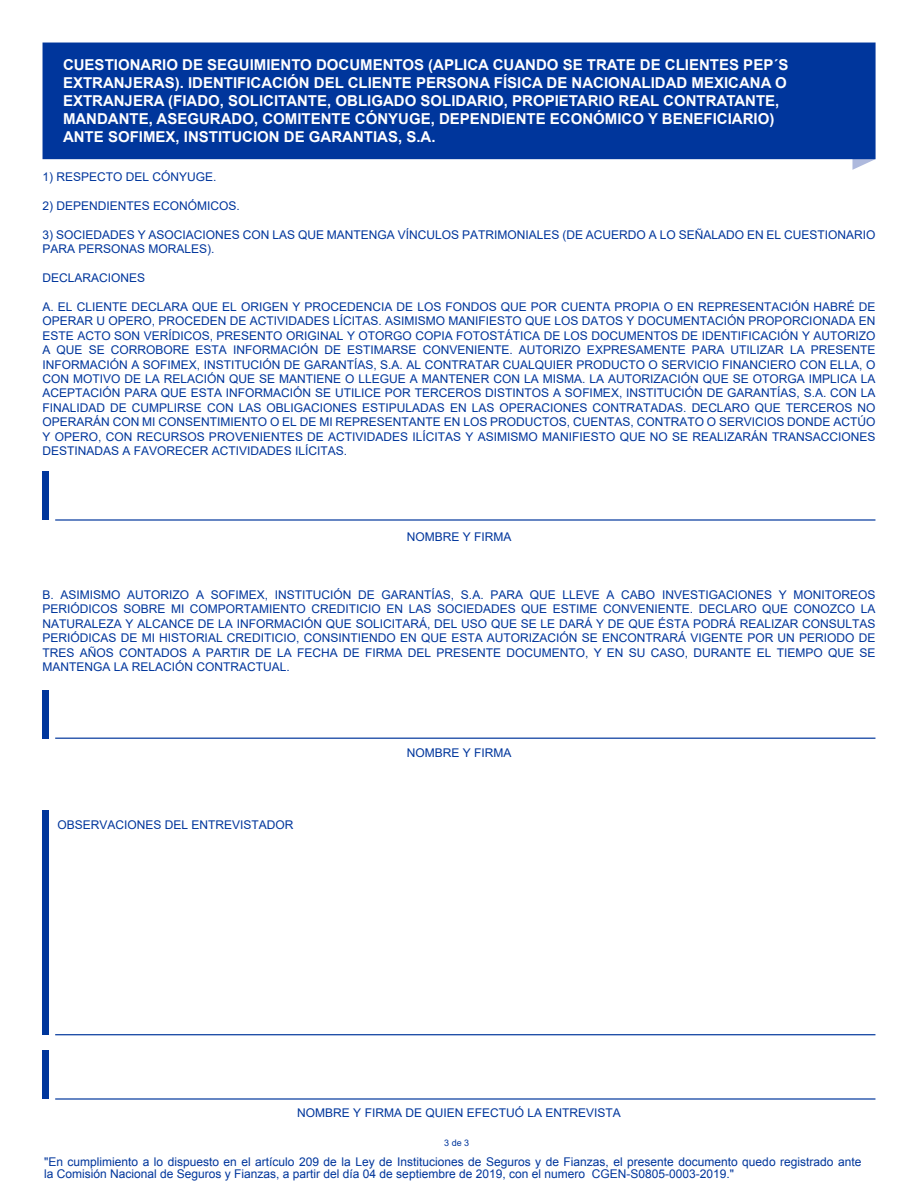
<style>
.page{position:relative;width:918px;height:1188px;background:#fff}
.page>*{position:absolute;margin:0;border:0;box-sizing:border-box;transform-origin:0 0}
.t1{font:700 15px/18px "Arial";color:#fff}
.t2{font:12px/14.4px "Arial";color:#00369c}
.t3{font:9px "Arial";color:#00369c}
</style>
<div class="page">
<div style="left:43px;top:811px;width:6px;height:224px;background:#00369c"></div>
<hr style="left:55px;top:1034px;width:820px;height:1px;background:#00369c">
<div style="left:43px;top:690px;width:6px;height:48px;background:#00369c"></div>
<hr style="left:55px;top:738px;width:820px;height:1px;background:#00369c">
<div style="left:43px;top:1051px;width:6px;height:48px;background:#00369c"></div>
<hr style="left:55px;top:1098px;width:820px;height:2px;background:#00369c">
<div style="left:43px;top:472px;width:6px;height:48px;background:#00369c"></div>
<hr style="left:55px;top:519px;width:820px;height:2px;background:#00369c">
<svg style="left:852px;top:159px;width:23px;height:11px"></svg>
<div style="left:43px;top:43px;width:832px;height:116px;background:#00369c"></div>
<p class="t1" style="left:63px;top:56px;width:727px">CUESTIONARIO DE SEGUIMIENTO DOCUMENTOS (APLICA CUANDO SE TRATE DE CLIENTES PEP´S EXTRANJERAS). IDENTIFICACIÓN DEL CLIENTE PERSONA FÍSICA DE NACIONALIDAD MEXICANA O EXTRANJERA (FIADO, SOLICITANTE, OBLIGADO SOLIDARIO, PROPIETARIO REAL CONTRATANTE, MANDANTE, ASEGURADO, COMITENTE CÓNYUGE, DEPENDIENTE ECONÓMICO Y BENEFICIARIO)<br>ANTE SOFIMEX, INSTITUCION DE GARANTIAS, S.A.</p>
<p class="t2" style="left:43px;top:170px;width:176px">1) RESPECTO DEL CÓNYUGE.</p>
<p class="t2" style="left:43px;top:199px;width:199px">2) DEPENDIENTES ECONÓMICOS.</p>
<p class="t2" style="left:43px;top:228px;width:835px">3) SOCIEDADES Y ASOCIACIONES CON LAS QUE MANTENGA VÍNCULOS PATRIMONIALES (DE ACUERDO A LO SEÑALADO EN EL CUESTIONARIO<br>PARA PERSONAS MORALES).</p>
<p class="t2" style="left:43px;top:271px;width:104px">DECLARACIONES</p>
<p class="t2" style="left:43px;top:300px;width:835px;text-align:justify">A. EL CLIENTE DECLARA QUE EL ORIGEN Y PROCEDENCIA DE LOS FONDOS QUE POR CUENTA PROPIA O EN REPRESENTACIÓN HABRÉ DE OPERAR U OPERO, PROCEDEN DE ACTIVIDADES LÍCITAS. ASIMISMO MANIFIESTO QUE LOS DATOS Y DOCUMENTACIÓN PROPORCIONADA EN ESTE ACTO SON VERÍDICOS, PRESENTO ORIGINAL Y OTORGO COPIA FOTOSTÁTICA DE LOS DOCUMENTOS DE IDENTIFICACIÓN Y AUTORIZO A QUE SE CORROBORE ESTA INFORMACIÓN DE ESTIMARSE CONVENIENTE. AUTORIZO EXPRESAMENTE PARA UTILIZAR LA PRESENTE INFORMACIÓN A SOFIMEX, INSTITUCIÓN DE GARANTÍAS, S.A. AL CONTRATAR CUALQUIER PRODUCTO O SERVICIO FINANCIERO CON ELLA, O CON MOTIVO DE LA RELACIÓN QUE SE MANTIENE O LLEGUE A MANTENER CON LA MISMA. LA AUTORIZACIÓN QUE SE OTORGA IMPLICA LA ACEPTACIÓN PARA QUE ESTA INFORMACIÓN SE UTILICE POR TERCEROS DISTINTOS A SOFIMEX, INSTITUCIÓN DE GARANTÍAS, S.A. CON LA FINALIDAD DE CUMPLIRSE CON LAS OBLIGACIONES ESTIPULADAS EN LAS OPERACIONES CONTRATADAS. DECLARO QUE TERCEROS NO OPERARÁN CON MI CONSENTIMIENTO O EL DE MI REPRESENTANTE EN LOS PRODUCTOS, CUENTAS, CONTRATO O SERVICIOS DONDE ACTÚO Y OPERO, CON RECURSOS PROVENIENTES DE ACTIVIDADES ILÍCITAS Y ASIMISMO MANIFIESTO QUE NO SE REALIZARÁN TRANSACCIONES DESTINADAS A FAVORECER ACTIVIDADES ILÍCITAS.</p>
<p class="t2" style="left:407px;top:530px;width:106px">NOMBRE Y FIRMA</p>
<p class="t2" style="left:43px;top:588px;width:835px;text-align:justify">B. ASIMISMO AUTORIZO A SOFIMEX, INSTITUCIÓN DE GARANTÍAS, S.A. PARA QUE LLEVE A CABO INVESTIGACIONES Y MONITOREOS PERIÓDICOS SOBRE MI COMPORTAMIENTO CREDITICIO EN LAS SOCIEDADES QUE ESTIME CONVENIENTE. DECLARO QUE CONOZCO LA NATURALEZA Y ALCANCE DE LA INFORMACIÓN QUE SOLICITARÁ, DEL USO QUE SE LE DARÁ Y DE QUE ÉSTA PODRÁ REALIZAR CONSULTAS PERIÓDICAS DE MI HISTORIAL CREDITICIO, CONSINTIENDO EN QUE ESTA AUTORIZACIÓN SE ENCONTRARÁ VIGENTE POR UN PERIODO DE TRES AÑOS CONTADOS A PARTIR DE LA FECHA DE FIRMA DEL PRESENTE DOCUMENTO, Y EN SU CASO, DURANTE EL TIEMPO QUE SE MANTENGA LA RELACIÓN CONTRACTUAL.</p>
<p class="t2" style="left:58px;top:818px;width:238px">OBSERVACIONES DEL ENTREVISTADOR</p>
<p class="t2" style="left:407px;top:746px;width:106px">NOMBRE Y FIRMA</p>
<p class="t2" style="left:297px;top:1106px;width:325px">NOMBRE Y FIRMA DE QUIEN EFECTUÓ LA ENTREVISTA</p>
<p class="t3" style="left:444px;top:1137px;width:27px">3 de 3</p>
<p class="t2" style="left:44px;top:1156px;width:819px;line-height:12px">"En cumplimiento a lo dispuesto en el artículo 209 de la Ley de Instituciones de Seguros y de Fianzas, el presente documento quedo registrado ante la Comisión Nacional de Seguros y Fianzas, a partir del día 04 de septiembre de 2019, con el numero CGEN-S0805-0003-2019."</p>
</div>
